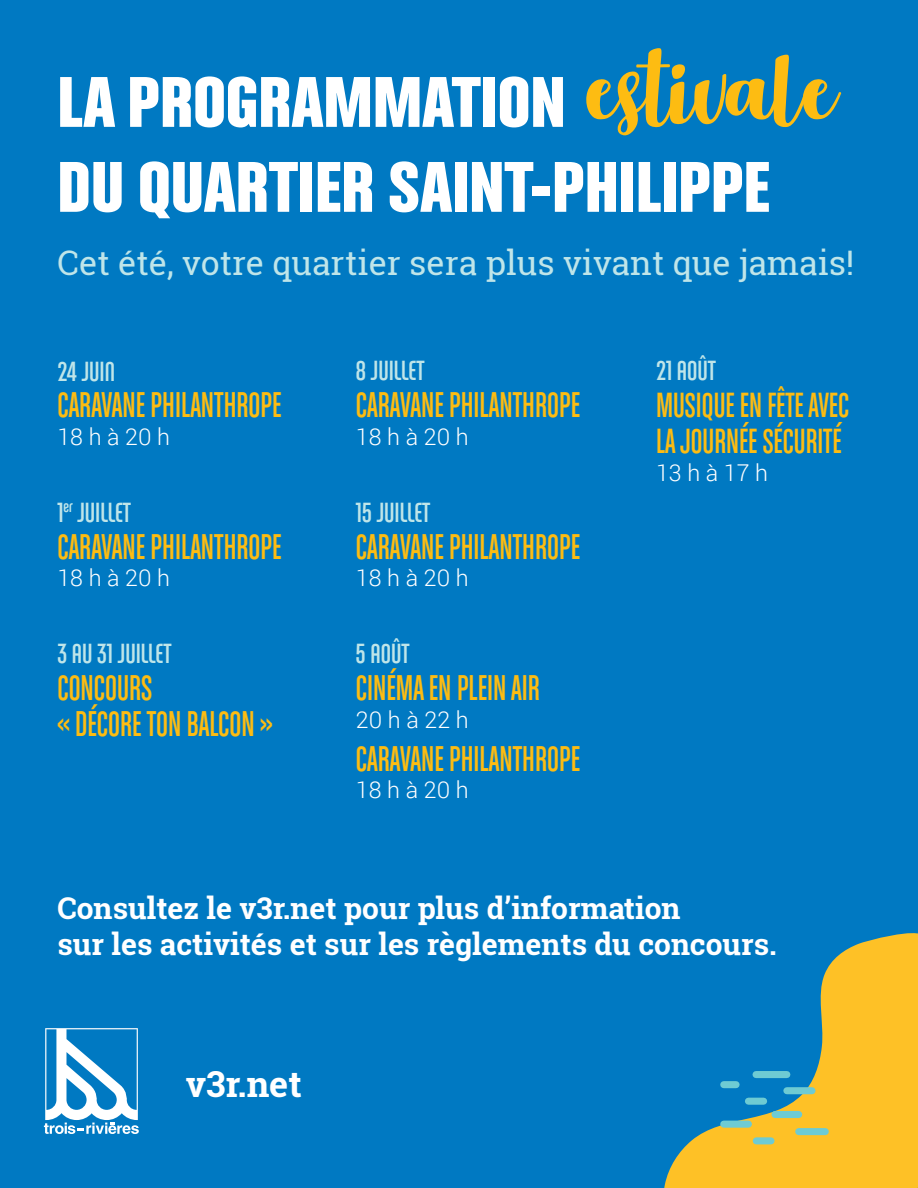
<style>
.page{position:relative;width:918px;height:1188px;background:#0079c2}
.page>*{position:absolute;margin:0;border:0;box-sizing:border-box;transform-origin:0 0}
.t1{font:91.65px "Delicious Adventures";color:#fdbc12}
.t2{font:76.35px "Chalet Comprime Hong Kong Eighty";color:#fff;scale:1.14 1}
.Titre_événement{font:37.95px/36px "Chalet Comprime Cologne Sixty";color:#fdbc12;scale:.9 1}
.Titre_événement-2{font:37.05px/36px "Chalet Comprime Cologne Sixty";color:#fdbc12;scale:.9 1}
.t3{font:700 35.85px "Roboto Slab";color:#fff}
.t4{font:33.9px "Roboto Slab";color:#bfe5e9}
.t5{font:700 30px/36px "Roboto Slab";color:#fff}
.date{font:29.4px "Chalet Comprime Cologne Seventy";color:#bfe5e9}
.t6{font:300 23.1px "Roboto";color:#fff}
</style>
<div class="page">
<svg style="left:664px;top:933px;width:254px;height:255px;fill:#fec126"></svg>
<div style="left:799px;top:1128px;width:26px;height:7px;background:#6ecbd3"></div>
<div style="left:756px;top:1137px;width:15px;height:7px;background:#6ecbd3"></div>
<div style="left:724px;top:1121px;width:24px;height:7px;background:#6ecbd3"></div>
<div style="left:775px;top:1111px;width:24px;height:7px;background:#6ecbd3"></div>
<div style="left:748px;top:1098px;width:16px;height:7px;background:#6ecbd3"></div>
<div style="left:724px;top:1081px;width:12px;height:7px;background:#6ecbd3"></div>
<div style="left:756px;top:1071px;width:31px;height:7px;background:#6ecbd3"></div>
<div style="left:787px;top:1087px;width:25px;height:7px;background:#6ecbd3"></div>
<svg style="left:44px;top:1028px;width:95px;height:106px"></svg>
<p class="t1" style="left:587px;top:23px;width:253px">estivale</p>
<p class="t2" style="left:57px;top:142px;width:626px">DU QUARTIER SAINT-PHILIPPE</p>
<p class="t4" style="left:57px;top:239px;width:798px">Cet été, votre quartier sera plus vivant que jamais!</p>
<p class="t2" style="left:57px;top:57px;width:447px">LA PROGRAMMATION</p>
<p class="date" style="left:57px;top:355px;width:59px">24 JUIN</p>
<p class="Titre_événement" style="left:57px;top:386px;width:250px">CARAVANE PHILANTHROPE</p>
<p class="t6" style="left:57px;top:421px;width:114px">18 h à 20 h</p>
<p class="date" style="left:57px;top:496px;width:75px">1<sup>er</sup> JUILLET</p>
<p class="Titre_événement" style="left:57px;top:528px;width:250px">CARAVANE PHILANTHROPE</p>
<p class="t6" style="left:57px;top:562px;width:114px">18 h à 20 h</p>
<p class="date" style="left:57px;top:637px;width:116px">3 AU 31 JUILLET</p>
<p class="Titre_événement" style="left:57px;top:669px;width:241px">CONCOURS<br>« DÉCORE TON BALCON »</p>
<p class="date" style="left:356px;top:354px;width:70px">8 JUILLET</p>
<p class="Titre_événement" style="left:356px;top:387px;width:250px">CARAVANE PHILANTHROPE</p>
<p class="t6" style="left:356px;top:421px;width:114px">18 h à 20 h</p>
<p class="date" style="left:356px;top:496px;width:76px">15 JUILLET</p>
<p class="Titre_événement" style="left:356px;top:528px;width:250px">CARAVANE PHILANTHROPE</p>
<p class="t6" style="left:356px;top:562px;width:114px">18 h à 20 h</p>
<p class="date" style="left:356px;top:637px;width:55px">5 AOÛT</p>
<p class="Titre_événement" style="left:356px;top:669px;width:206px">CINÉMA EN PLEIN AIR</p>
<p class="t6" style="left:356px;top:703px;width:114px">20 h à 22 h</p>
<p class="Titre_événement" style="left:356px;top:740px;width:250px">CARAVANE PHILANTHROPE</p>
<p class="t6" style="left:356px;top:774px;width:114px">18 h à 20 h</p>
<p class="date" style="left:656px;top:354px;width:61px">21 AOÛT</p>
<p class="Titre_événement-2" style="left:656px;top:387px;width:216px">MUSIQUE EN FÊTE AVEC<br>LA JOURNÉE SÉCURITÉ</p>
<p class="t6" style="left:656px;top:457px;width:114px">13 h à 17 h</p>
<p class="t5" style="left:57px;top:890px;width:721px">Consultez le v3r.net pour plus d’information<br>sur les activités et sur les règlements du concours.</p>
<p class="t3" style="left:186px;top:1060px;width:118px">v3r.net</p>
</div>
